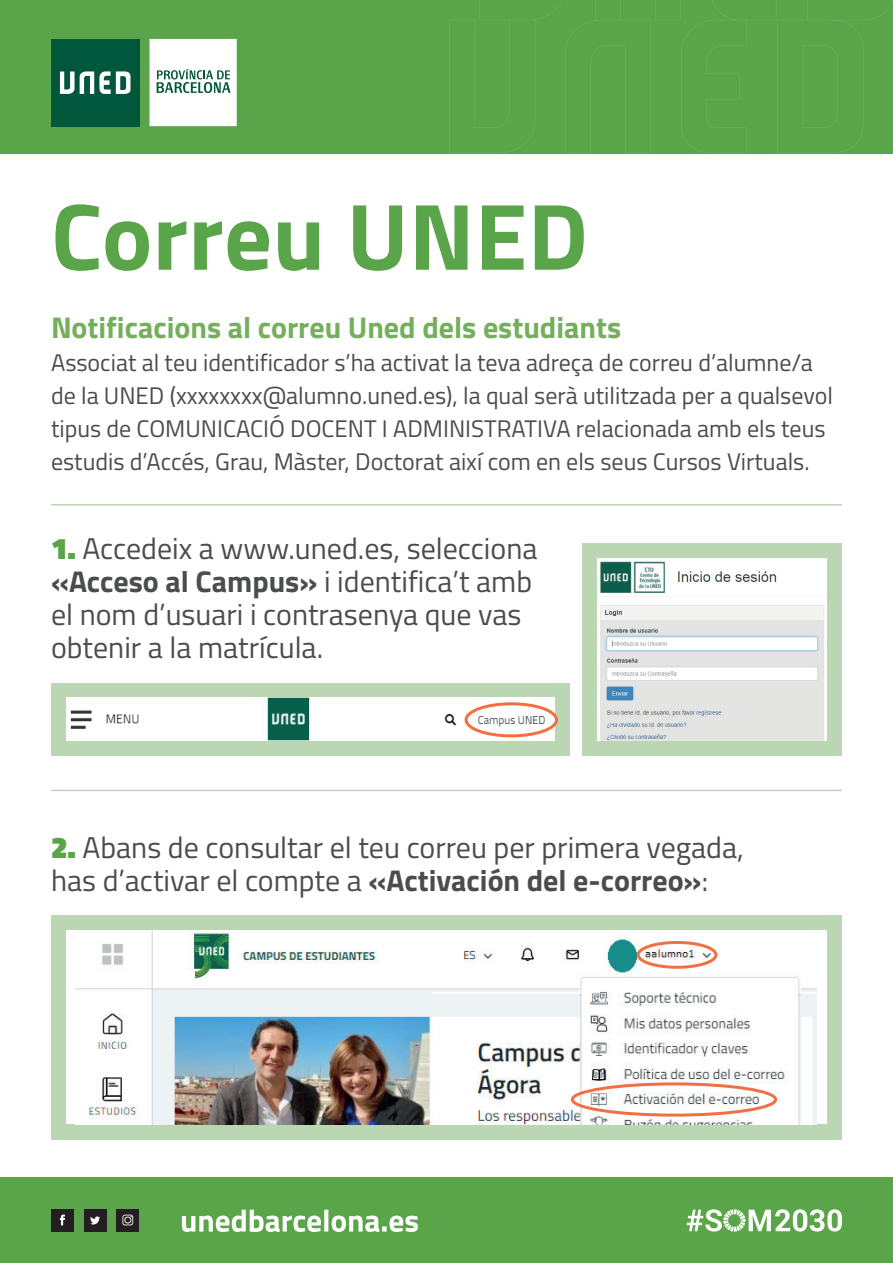
<style>
.page{position:relative;width:893px;height:1263px;background:#fff}
.page>*{position:absolute;margin:0;border:0;box-sizing:border-box;transform-origin:0 0}
.t1{font:700 94.5px "Titillium Web";letter-spacing:.005em;color:#5aa549}
.t2{font:30px/33px "Titillium Web";color:#4b4c4d}
.t3{font:700 30px "Titillium Web";color:#75af5e}
.t4{font:24px/33px "Titillium Web";color:#4b4c4d}
.s1{font-weight:900;color:#5aa549}
.s2{font-weight:700}
</style>
<div class="page">
<div style="left:0;top:0;width:893px;height:153px;background:#5aa549"></div>
<div style="left:51px;top:39px;width:88px;height:87px;background:#00573c"></div>
<svg style="left:60px;top:71px;width:71px;height:23px"></svg>
<svg style="left:150px;top:39px;width:87px;height:87px;background:#e8f0ed"></svg>
<svg style="left:449px;top:20px;width:414px;height:133px"></svg>
<svg style="left:479px;top:0;width:413px;height:21px"></svg>
<div style="left:0;top:1178px;width:893px;height:85px;background:#5aa549"></div>
<div style="left:51px;top:1209px;width:23px;height:23px;background:#231f20"></div>
<div style="left:84px;top:1209px;width:22px;height:23px;background:#231f20"></div>
<svg style="left:60px;top:1214px;width:5px;height:11px"></svg>
<div style="left:116px;top:1209px;width:23px;height:23px;background:#231f20"></div>
<svg style="left:122px;top:1215px;width:11px;height:10px"></svg>
<svg style="left:90px;top:1216px;width:10px;height:8px"></svg>
<svg style="left:687px;top:1209px;width:155px;height:22px"></svg>
<svg style="left:182px;top:1210px;width:236px;height:22px"></svg>
<div style="left:51px;top:915px;width:791px;height:224px;background:#bad6b2"></div>
<div style="left:66px;top:930px;width:761px;height:194px;background:#fff"></div>
<img style="left:75px;top:930px;width:741px;height:194px">
<hr style="left:51px;top:504px;width:791px;height:1px;background:#bad6b2">
<hr style="left:51px;top:790px;width:791px;height:1px;background:#bad6b2">
<div style="left:637px;top:941px;width:80px;height:28px;border:3px solid #f36f42;border-radius:50%"></div>
<div style="left:571px;top:1082px;width:206px;height:34px;border:3px solid #f36f42;border-radius:50%"></div>
<div style="left:51px;top:682px;width:519px;height:73px;background:#bad6b2"></div>
<div style="left:583px;top:543px;width:259px;height:212px;background:#bad6b2"></div>
<img style="left:598px;top:558px;width:229px;height:182px">
<img style="left:66px;top:698px;width:489px;height:42px">
<div style="left:465px;top:702px;width:93px;height:35px;border:3px solid #f36f42;border-radius:50%"></div>
<h1 class="t1" style="left:51px;top:164px;width:539px">Correu UNED</h1>
<p class="t3" style="left:51px;top:304px;width:572px">Notificacions al correu Uned dels estudiants</p>
<p class="t4" style="left:51px;top:345px;width:783px">Associat al teu identificador s’ha activat la teva adreça de correu d’alumne/a de la UNED (xxxxxxxx@alumno.uned.es), la qual serà utilitzada per a qualsevol tipus de COMUNICACIÓ DOCENT I ADMINISTRATIVA relacionada amb els teus estudis d’Accés, Grau, Màster, Doctorat així com en els seus Cursos Virtuals.</p>
<p class="t2" style="left:51px;top:531px;width:488px"><span class="s1">1.</span> Accedeix a www.uned.es, selecciona <span class="s2">«Acceso al Campus»</span> i identifica’t amb el nom d’usuari i contrasenya que vas obtenir a la matrícula.</p>
<p class="t2" style="left:51px;top:829px;width:694px"><span class="s1">2.</span> Abans de consultar el teu correu per primera vegada, has d’activar el compte a <span class="s2">«Activación del e-correo»</span>:</p>
</div>
